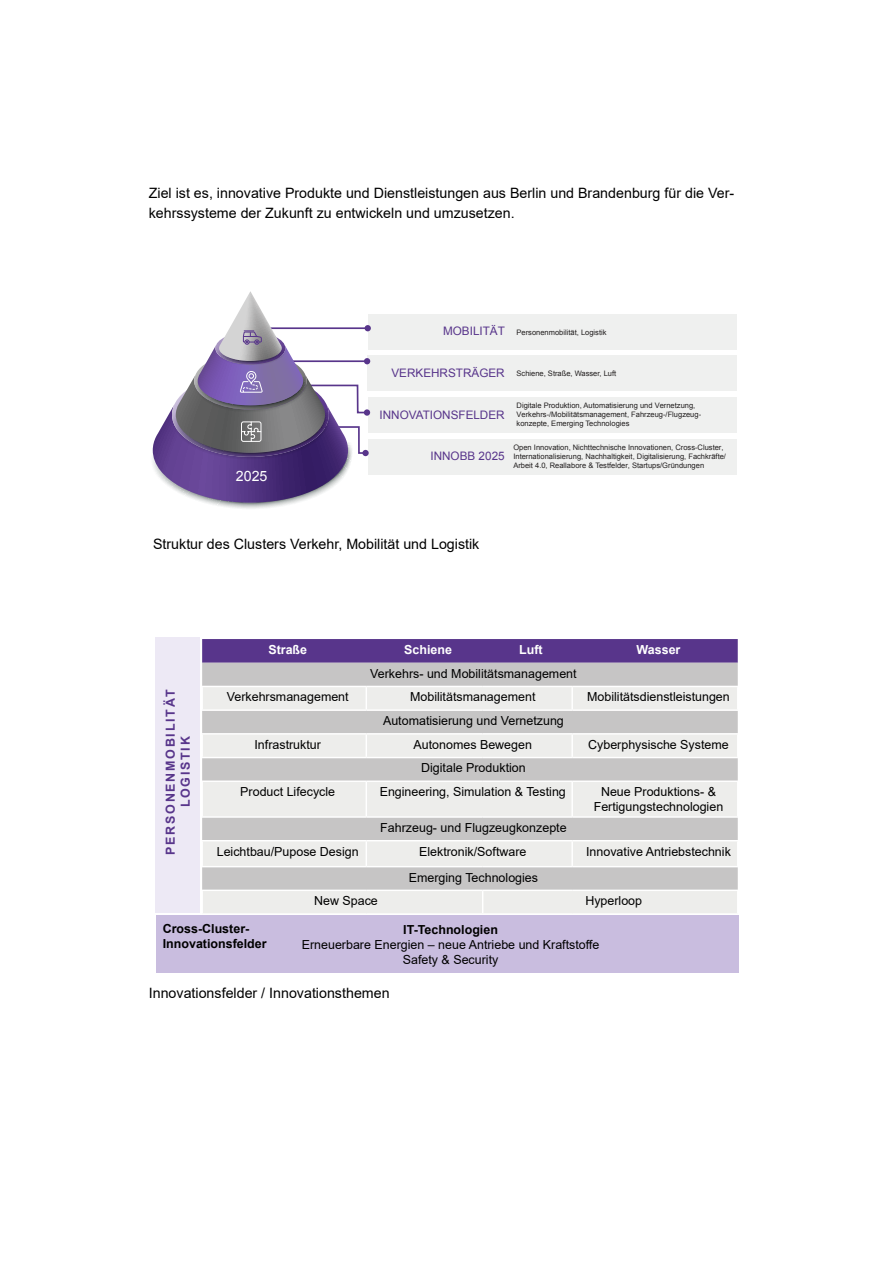
<style>
.page{position:relative;width:893px;height:1263px;background:#fff}
.page>*{position:absolute;margin:0;border:0;box-sizing:border-box;transform-origin:0 0}
.Fließtext{font:14.25px/19.5px "Arial";color:#000}
.t1{font:14.25px "Arial";color:#fff}
.t2{font:12.45px/15px "Arial";color:#000;text-align:center}
.t3{font:700 12.45px/15px "Arial";color:#000}
.t4{font:700 12.45px/15px "Arial";letter-spacing:.14em;color:#58358b;text-align:center}
.t5{font:700 12.45px "Arial";color:#fff}
.t6{font:11.7px "Arial";color:#58358b}
.t7{font:7.5px/9px "Arial";color:#221f1f}
.s1{font-size:11.7px;color:#58358b}
.s2{font-weight:700}
</style>
<div class="page">
<div style="left:368px;top:439px;width:369px;height:36px;background:#eff0ef"></div>
<div style="left:368px;top:397px;width:369px;height:36px;background:#eff0ef"></div>
<div style="left:368px;top:314px;width:369px;height:36px;background:#eff0ef"></div>
<div style="left:368px;top:355px;width:369px;height:36px;background:#eff0ef"></div>
<svg style="left:152px;top:291px;width:219px;height:218px"></svg>
<svg style="left:202px;top:639px;width:536px;height:24px;background:#5a388c"></svg>
<div style="left:202px;top:663px;width:536px;height:23px;background:#c6c5c5"></div>
<svg style="left:202px;top:687px;width:536px;height:226px;background:#dddcdb"></svg>
<hr style="left:201px;top:687px;width:2px;height:22px;background:#fff">
<svg style="left:366px;top:687px;width:1px;height:22px"></svg>
<hr style="left:571px;top:687px;width:2px;height:22px;background:#fff">
<svg style="left:737px;top:687px;width:1px;height:22px"></svg>
<hr style="left:201px;top:709px;width:165px;height:2px;background:#fff">
<hr style="left:366px;top:709px;width:117px;height:2px;background:#fff">
<hr style="left:483px;top:709px;width:89px;height:2px;background:#fff">
<hr style="left:572px;top:709px;width:166px;height:2px;background:#fff">
<hr style="left:201px;top:733px;width:165px;height:1px;background:#fff">
<hr style="left:201px;top:734px;width:2px;height:23px;background:#fff">
<hr style="left:366px;top:733px;width:117px;height:1px;background:#fff">
<svg style="left:366px;top:734px;width:1px;height:23px"></svg>
<hr style="left:483px;top:733px;width:89px;height:1px;background:#fff">
<hr style="left:572px;top:733px;width:166px;height:1px;background:#fff">
<hr style="left:571px;top:734px;width:2px;height:23px;background:#fff">
<svg style="left:737px;top:734px;width:1px;height:23px"></svg>
<hr style="left:201px;top:757px;width:165px;height:1px;background:#fff">
<hr style="left:366px;top:757px;width:117px;height:1px;background:#fff">
<hr style="left:483px;top:757px;width:89px;height:1px;background:#fff">
<hr style="left:572px;top:757px;width:166px;height:1px;background:#fff">
<hr style="left:201px;top:780px;width:165px;height:2px;background:#fff">
<hr style="left:201px;top:782px;width:2px;height:34px;background:#fff">
<hr style="left:366px;top:780px;width:117px;height:2px;background:#fff">
<hr style="left:366px;top:782px;width:1px;height:34px;background:#fff">
<hr style="left:483px;top:780px;width:89px;height:2px;background:#fff">
<hr style="left:572px;top:780px;width:166px;height:2px;background:#fff">
<hr style="left:571px;top:782px;width:2px;height:34px;background:#fff">
<hr style="left:737px;top:782px;width:1px;height:34px;background:#fff">
<hr style="left:201px;top:816px;width:165px;height:2px;background:#fff">
<hr style="left:366px;top:816px;width:117px;height:2px;background:#fff">
<hr style="left:483px;top:816px;width:89px;height:2px;background:#fff">
<hr style="left:572px;top:816px;width:166px;height:2px;background:#fff">
<hr style="left:201px;top:890px;width:165px;height:1px;background:#fff">
<hr style="left:201px;top:891px;width:2px;height:22px;background:#fff">
<hr style="left:366px;top:890px;width:117px;height:1px;background:#fff">
<hr style="left:483px;top:890px;width:89px;height:1px;background:#fff">
<svg style="left:482px;top:891px;width:1px;height:22px"></svg>
<hr style="left:572px;top:890px;width:166px;height:1px;background:#fff">
<svg style="left:737px;top:891px;width:1px;height:22px"></svg>
<hr style="left:201px;top:840px;width:165px;height:1px;background:#fff">
<hr style="left:201px;top:841px;width:2px;height:25px;background:#fff">
<hr style="left:366px;top:840px;width:117px;height:1px;background:#fff">
<svg style="left:366px;top:841px;width:1px;height:25px"></svg>
<hr style="left:483px;top:840px;width:89px;height:1px;background:#fff">
<hr style="left:572px;top:840px;width:166px;height:1px;background:#fff">
<hr style="left:571px;top:841px;width:2px;height:25px;background:#fff">
<svg style="left:737px;top:841px;width:1px;height:25px"></svg>
<hr style="left:201px;top:866px;width:165px;height:1px;background:#fff">
<hr style="left:366px;top:866px;width:117px;height:1px;background:#fff">
<hr style="left:483px;top:866px;width:89px;height:1px;background:#fff">
<hr style="left:572px;top:866px;width:166px;height:1px;background:#fff">
<div style="left:156px;top:638px;width:44px;height:275px;background:#ede9f5"></div>
<div style="left:156px;top:915px;width:582px;height:58px;background:#c9bddf"></div>
<p class="Fließtext" style="left:149px;top:183px;width:587px">Ziel ist es, innovative Produkte und Dienstleistungen aus Berlin und Brandenburg für die Ver&shy;kehrssysteme der Zukunft zu entwickeln und umzusetzen.</p>
<p class="t7" style="left:443px;top:327px;width:165px"><span class="s1">MOBILITÄT</span> Personenmobilität, Logistik</p>
<p class="t7" style="left:391px;top:369px;width:226px"><span class="s1">VERKEHRSTRÄGER</span> Schiene, Straße, Wasser, Luft</p>
<p class="t1" style="left:236px;top:467px;width:33px">2025</p>
<p class="t6" style="left:379px;top:407px;width:127px">INNOVATIONSFELDER</p>
<p class="t7" style="left:517px;top:401px;width:186px">Digitale Produktion, Automatisierung und Vernetzung,<br>Verkehrs-/Mobilitätsmanagement, Fahrzeug-/Flugzeug&shy;konzepte, Emerging Technologies</p>
<p class="t6" style="left:430px;top:449px;width:76px">INNOBB 2025</p>
<p class="t7" style="left:513px;top:443px;width:214px">Open Innovation, Nichttechnische Innovationen, Cross-Cluster,<br>Internationalisierung, Nachhaltigkeit, Digitalisierung, Fachkräfte/<br>Arbeit 4.0, Reallabore &amp; Testfelder, Startups/Gründungen</p>
<p class="Fließtext" style="left:153px;top:534px;width:328px">Struktur des Clusters Verkehr, Mobilität und Logistik</p>
<p class="t4" style="left:163px;top:855px;width:167px;rotate:-90deg">PERSONENMOBILITÄT<br>LOGISTIK</p>
<p class="t5" style="left:268px;top:641px;width:40px">Straße</p>
<p class="t5" style="left:404px;top:641px;width:49px">Schiene</p>
<p class="t5" style="left:519px;top:641px;width:25px">Luft</p>
<p class="t5" style="left:637px;top:641px;width:45px">Wasser</p>
<p class="t2" style="left:370px;top:666px;width:208px">Verkehrs- und Mobilitätsmanagement</p>
<p class="t2" style="left:227px;top:689px;width:123px">Verkehrsmanagement</p>
<p class="t2" style="left:410px;top:689px;width:127px">Mobilitätsmanagement</p>
<p class="t2" style="left:587px;top:689px;width:144px">Mobilitätsdienstleistungen</p>
<p class="t2" style="left:383px;top:713px;width:182px">Automatisierung und Vernetzung</p>
<p class="t2" style="left:254px;top:737px;width:68px">Infrastruktur</p>
<p class="t2" style="left:414px;top:737px;width:120px">Autonomes Bewegen</p>
<p class="t2" style="left:588px;top:737px;width:142px">Cyberphysische Systeme</p>
<p class="t2" style="left:421px;top:760px;width:106px">Digitale Produktion</p>
<p class="t2" style="left:240px;top:784px;width:96px">Product Lifecycle</p>
<p class="t2" style="left:380px;top:784px;width:188px">Engineering, Simulation &amp; Testing</p>
<p class="t2" style="left:594px;top:784px;width:131px">Neue Produktions- &amp;<br>Fertigungstechnologien</p>
<p class="t2" style="left:380px;top:820px;width:188px">Fahrzeug- und Flugzeugkonzepte</p>
<p class="t2" style="left:217px;top:844px;width:144px">Leichtbau/Pupose Design</p>
<p class="t2" style="left:419px;top:844px;width:109px">Elektronik/Software</p>
<p class="t2" style="left:586px;top:844px;width:146px">Innovative Antriebstechnik</p>
<p class="t2" style="left:409px;top:869px;width:131px">Emerging Technologies</p>
<p class="t2" style="left:314px;top:893px;width:65px">New Space</p>
<p class="t2" style="left:585px;top:893px;width:58px">Hyperloop</p>
<p class="t3" style="left:163px;top:921px;width:105px">Cross-Cluster-<br>Innovationsfelder</p>
<p class="Fließtext" style="left:149px;top:983px;width:242px">Innovationsfelder / Innovationsthemen</p>
<p class="t2" style="left:302px;top:922px;width:299px"><span class="s2">IT-Technologien<br></span>Erneuerbare Energien – neue Antriebe und Kraftstoffe<br>Safety &amp; Security</p>
</div>
